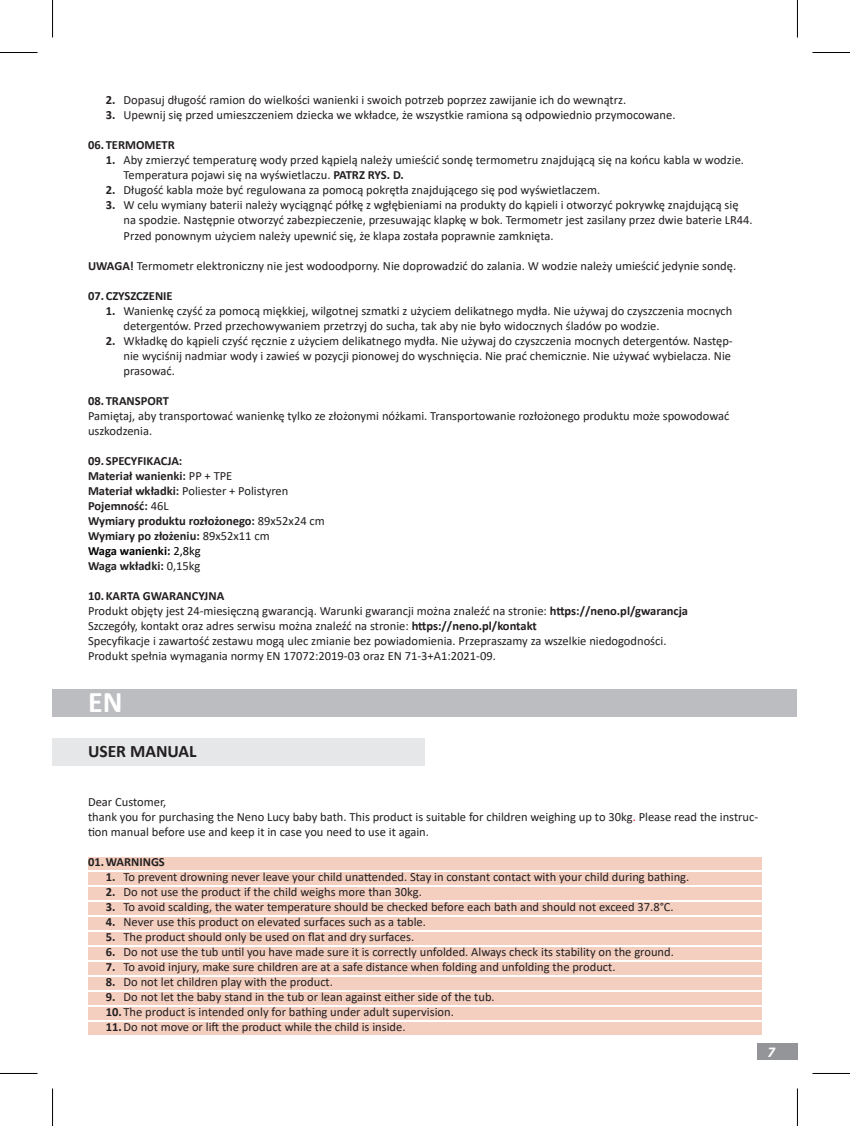
<style>
.page{position:relative;width:850px;height:1126px;background:#fff}
.page>*{position:absolute;margin:0;border:0;box-sizing:border-box;transform-origin:0 0}
.t1{font:700 30px "Calibri";color:#fff}
.JĘZYK_do_spisu_treści{font:700 17.5px "Calibri";color:#231f20}
.t2{font:italic 700 15px "Calibri";color:#fff}
.List_Paragraph{font:12.5px/15px "Calibri";color:#231f20}
.t3{font:700 12.5px "Calibri";color:#231f20}
.t4{font:700 12.5px "Calibri";color:#000}
.s1{font-weight:700}
.s2{font-weight:400}
.s3{color:#f00}
</style>
<div class="page">
<div style="left:757px;top:1042px;width:40px;height:17px;background:#939598"></div>
<div style="left:52px;top:738px;width:373px;height:27px;background:#e6e7e9"></div>
<div style="left:52px;top:689px;width:745px;height:27px;background:#bcbdc0"></div>
<div style="left:88px;top:857px;width:673px;height:12px;background:#f4cfc0"></div>
<div style="left:88px;top:872px;width:673px;height:12px;background:#f4cfc0"></div>
<div style="left:88px;top:887px;width:673px;height:12px;background:#f4cfc0"></div>
<div style="left:88px;top:902px;width:673px;height:12px;background:#f4cfc0"></div>
<div style="left:88px;top:917px;width:673px;height:12px;background:#f4cfc0"></div>
<div style="left:88px;top:932px;width:673px;height:12px;background:#f4cfc0"></div>
<div style="left:88px;top:947px;width:673px;height:12px;background:#f4cfc0"></div>
<div style="left:88px;top:962px;width:673px;height:12px;background:#f4cfc0"></div>
<div style="left:88px;top:977px;width:673px;height:12px;background:#f4cfc0"></div>
<div style="left:88px;top:992px;width:673px;height:12px;background:#f4cfc0"></div>
<div style="left:88px;top:1007px;width:673px;height:12px;background:#f4cfc0"></div>
<div style="left:88px;top:1022px;width:673px;height:12px;background:#f4cfc0"></div>
<hr style="left:0;top:52px;width:38px;height:1px;background:#000">
<hr style="left:812px;top:52px;width:37px;height:1px;background:#000">
<hr style="left:0;top:1073px;width:38px;height:1px;background:#000">
<hr style="left:812px;top:1073px;width:37px;height:1px;background:#000">
<hr style="left:52px;top:0;width:1px;height:38px;background:#000">
<hr style="left:52px;top:1088px;width:1px;height:37px;background:#000">
<hr style="left:796px;top:0;width:1px;height:38px;background:#000">
<hr style="left:796px;top:1088px;width:1px;height:37px;background:#000">
<p class="List_Paragraph" style="left:106px;top:92px;width:521px"><span class="s1">2.</span> Dopasuj długość ramion do wielkości wanienki i swoich potrzeb poprzez zawijanie ich do wewnątrz.</p>
<p class="List_Paragraph" style="left:106px;top:107px;width:571px"><span class="s1">3.</span> Upewnij się przed umieszczeniem dziecka we wkładce, że wszystkie ramiona są odpowiednio przymocowane.</p>
<p class="t3" style="left:88px;top:136px;width:88px">06. TERMOMETR</p>
<p class="List_Paragraph" style="left:123px;top:152px;width:621px;text-indent:-18px"><span class="s1">1.</span> Aby zmierzyć temperaturę wody przed kąpielą należy umieścić sondę termometru znajdującą się na końcu kabla w wodzie.<br>Temperatura pojawi się na wyświetlaczu. <span class="s1">PATRZ RYS. D.</span></p>
<p class="List_Paragraph" style="left:106px;top:182px;width:495px"><span class="s1">2.</span> Długość kabla może być regulowana za pomocą pokrętła znajdującego się pod wyświetlaczem.</p>
<p class="List_Paragraph" style="left:123px;top:197px;width:630px;text-indent:-18px"><span class="s1">3.</span> W celu wymiany baterii należy wyciągnąć półkę z wgłębieniami na produkty do kąpieli i otworzyć pokrywkę znajdującą się na spodzie. Następnie otworzyć zabezpieczenie, przesuwając klapkę w bok. Termometr jest zasilany przez dwie baterie LR44.<br>Przed ponownym użyciem należy upewnić się, że klapa została poprawnie zamknięta.</p>
<p class="List_Paragraph" style="left:88px;top:257px;width:649px"><span class="s1">UWAGA!</span> Termometr elektroniczny nie jest wodoodporny. Nie doprowadzić do zalania. W wodzie należy umieścić jedynie sondę.</p>
<p class="t3" style="left:88px;top:286px;width:86px">07. CZYSZCZENIE</p>
<p class="List_Paragraph" style="left:123px;top:302px;width:610px;text-indent:-18px"><span class="s1">1.</span> Wanienkę czyść za pomocą miękkiej, wilgotnej szmatki z użyciem delikatnego mydła. Nie używaj do czyszczenia mocnych detergentów. Przed przechowywaniem przetrzyj do sucha, tak aby nie było widocznych śladów po wodzie.</p>
<p class="List_Paragraph" style="left:123px;top:332px;width:610px;text-indent:-18px"><span class="s1">2.</span> Wkładkę do kąpieli czyść ręcznie z użyciem delikatnego mydła. Nie używaj do czyszczenia mocnych detergentów. Następ&shy;nie wyciśnij nadmiar wody i zawieś w pozycji pionowej do wyschnięcia. Nie prać chemicznie. Nie używać wybielacza. Nie prasować.</p>
<p class="t3" style="left:88px;top:391px;width:82px">08. TRANSPORT</p>
<p class="List_Paragraph" style="left:88px;top:407px;width:642px">Pamiętaj, aby transportować wanienkę tylko ze złożonymi nóżkami. Transportowanie rozłożonego produktu może spowodować uszkodzenia.</p>
<p class="t3" style="left:88px;top:451px;width:96px">09. SPECYFIKACJA:</p>
<p class="t3" style="left:88px;top:466px;width:146px">Materiał wanienki: <span class="s2">PP + TPE</span></p>
<p class="List_Paragraph" style="left:88px;top:482px;width:202px"><span class="s1">Materiał wkładki:</span> Poliester + Polistyren</p>
<p class="t3" style="left:88px;top:496px;width:82px">Pojemność: <span class="s2">46L</span></p>
<p class="t3" style="left:88px;top:511px;width:238px">Wymiary produktu rozłożonego: <span class="s2">89x52x24 cm</span></p>
<p class="t3" style="left:88px;top:526px;width:183px">Wymiary po złożeniu: <span class="s2">89x52x11 cm</span></p>
<p class="t4" style="left:88px;top:541px;width:114px">Waga wanienki: <span class="s2">2,8kg</span></p>
<p class="t3" style="left:88px;top:556px;width:114px">Waga wkładki: <span class="s2">0,15kg</span></p>
<p class="t3" style="left:88px;top:586px;width:138px">10. KARTA GWARANCYJNA</p>
<p class="List_Paragraph" style="left:88px;top:602px;width:601px">Produkt objęty jest 24-miesięczną gwarancją. Warunki gwarancji można znaleźć na stronie: <span class="s1">https://neno.pl/gwarancja</span></p>
<p class="List_Paragraph" style="left:88px;top:617px;width:450px">Szczegóły, kontakt oraz adres serwisu można znaleźć na stronie: <span class="s1">https://neno.pl/kontakt</span></p>
<p class="List_Paragraph" style="left:88px;top:632px;width:579px">Specyfikacje i zawartość zestawu mogą ulec zmianie bez powiadomienia. Przepraszamy za wszelkie niedogodności.</p>
<p class="List_Paragraph" style="left:88px;top:647px;width:409px">Produkt spełnia wymagania normy EN 17072:2019-03 oraz EN 71-3+A1:2021-09.</p>
<p class="t1" style="left:88px;top:680px;width:36px">EN</p>
<p class="JĘZYK_do_spisu_treści" style="left:88px;top:738px;width:110px">USER MANUAL</p>
<p class="List_Paragraph" style="left:88px;top:794px;width:80px">Dear Customer,</p>
<p class="List_Paragraph" style="left:88px;top:809px;width:671px">thank you for purchasing the Neno Lucy baby bath. This product is suitable for children weighing up to 30kg<span class="s3">.</span> Please read the instruc&shy;tion manual before use and keep it in case you need to use it again.</p>
<p class="t3" style="left:88px;top:853px;width:78px">01.WARNINGS</p>
<p class="List_Paragraph" style="left:106px;top:869px;width:584px"><span class="s1">1.</span> To prevent drowning never leave your child unattended. Stay in constant contact with your child during bathing.</p>
<p class="List_Paragraph" style="left:106px;top:884px;width:317px"><span class="s1">2.</span> Do not use the product if the child weighs more than 30kg.</p>
<p class="List_Paragraph" style="left:106px;top:899px;width:569px"><span class="s1">3.</span> To avoid scalding, the water temperature should be checked before each bath and should not exceed 37.8°C.</p>
<p class="List_Paragraph" style="left:106px;top:914px;width:321px"><span class="s1">4.</span> Never use this product on elevated surfaces such as a table.</p>
<p class="List_Paragraph" style="left:106px;top:929px;width:310px"><span class="s1">5.</span> The product should only be used on flat and dry surfaces.</p>
<p class="List_Paragraph" style="left:106px;top:944px;width:569px"><span class="s1">6.</span> Do not use the tub until you have made sure it is correctly unfolded. Always check its stability on the ground.</p>
<p class="List_Paragraph" style="left:106px;top:959px;width:511px"><span class="s1">7.</span> To avoid injury, make sure children are at a safe distance when folding and unfolding the product.</p>
<p class="List_Paragraph" style="left:106px;top:974px;width:228px"><span class="s1">8.</span> Do not let children play with the product.</p>
<p class="List_Paragraph" style="left:106px;top:989px;width:390px"><span class="s1">9.</span> Do not let the baby stand in the tub or lean against either side of the tub.</p>
<p class="List_Paragraph" style="left:106px;top:1004px;width:349px"><span class="s1">10.</span> The product is intended only for bathing under adult supervision.</p>
<p class="List_Paragraph" style="left:106px;top:1019px;width:301px"><span class="s1">11.</span>Do not move or lift the product while the child is inside.</p>
<p class="t2" style="left:767px;top:1041px;width:9px">7</p>
</div>
